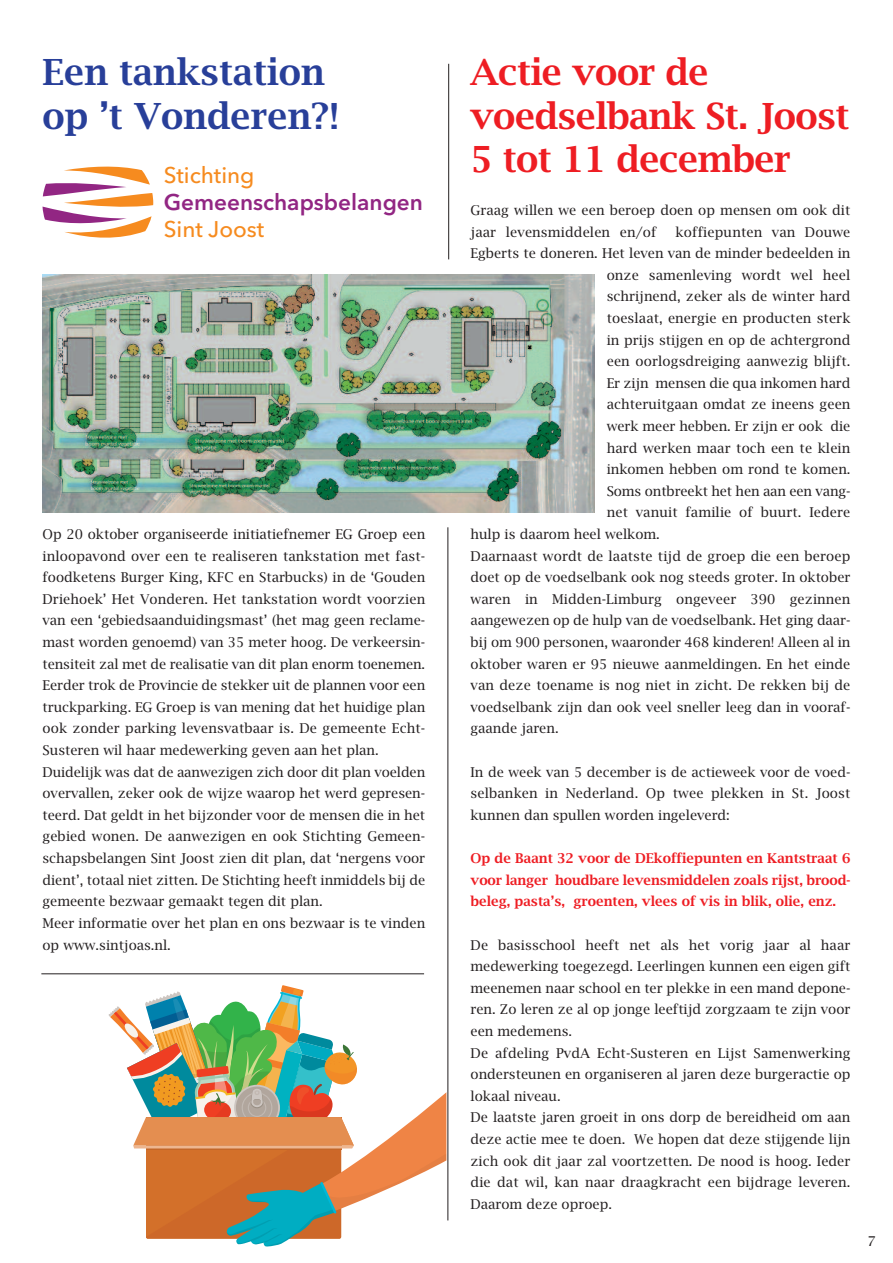
<style>
.page{position:relative;width:893px;height:1263px;background:#fff}
.page>*{position:absolute;margin:0;border:0;box-sizing:border-box;transform-origin:0 0}
.t1{font:600 36px/43.2px "Lucida Bright";letter-spacing:-.015em;color:#ee1d23}
.t2{font:600 36px/43.2px "Lucida Bright";color:#283f99}
.t3{font:600 22.5px "Avenir Next";color:#922683}
.t4{font:500 22.5px "Avenir Next";color:#f68b1f}
.t5{font:13.5px/21.6px "Lucida Bright";color:#231f20}
.t6{font:600 13.5px/21.6px "Lucida Bright";color:#ee1d23;text-align:justify}
</style>
<div class="page">
<hr style="left:447px;top:527px;width:1px;height:693px;background:#231f20">
<hr style="left:448px;top:64px;width:1px;height:195px;background:#231f20">
<svg style="left:43px;top:166px;width:110px;height:72px"></svg>
<img style="left:43px;top:275px;width:551px;height:238px">
<svg style="left:109px;top:985px;width:337px;height:262px"></svg>
<hr style="left:41px;top:973px;width:383px;height:1px;background:#231f20">
<h1 class="t2" style="left:43px;top:51px;width:298px">Een tankstation op ’t Vonderen?!</h1>
<h1 class="t1" style="left:470px;top:51px;width:381px">Actie voor de voedselbank St. Joost<br>5 tot 11 december</h1>
<h2 class="t4" style="left:164px;top:156px;width:92px">Stichting</h2>
<h2 class="t3" style="left:164px;top:183px;width:261px">Gemeenschapsbelangen</h2>
<h2 class="t4" style="left:164px;top:210px;width:102px">Sint Joost</h2>
<p class="t5" style="left:471px;top:200px;width:381px">Graag willen we een beroep doen op mensen om ook dit jaar levensmiddelen en/of</p>
<p class="t5" style="left:676px;top:221px;width:176px">koffiepunten van Douwe</p>
<p class="t5" style="left:471px;top:243px;width:381px">Egberts te doneren. Het leven van de minder bedeelden in</p>
<p class="t5" style="left:607px;top:264px;width:245px">onze samenleving wordt wel heel</p>
<p class="t5" style="left:607px;top:286px;width:245px">schrijnend, zeker als de winter hard</p>
<p class="t5" style="left:607px;top:308px;width:245px">toeslaat, energie en producten sterk</p>
<p class="t5" style="left:607px;top:329px;width:245px">in prijs stijgen en op de achtergrond</p>
<p class="t5" style="left:607px;top:351px;width:245px">een oorlogsdreiging aanwezig blijft.</p>
<p class="t5" style="left:607px;top:372px;width:245px">Er zijn mensen die qua inkomen hard</p>
<p class="t5" style="left:607px;top:394px;width:245px">achteruitgaan omdat ze ineens geen</p>
<p class="t5" style="left:607px;top:416px;width:245px">werk meer hebben. Er zijn er ook die</p>
<p class="t5" style="left:607px;top:437px;width:245px">hard werken maar toch een te klein</p>
<p class="t5" style="left:607px;top:459px;width:245px">inkomen hebben om rond te komen.</p>
<p class="t5" style="left:607px;top:480px;width:245px">Soms ontbreekt het hen aan een vang-</p>
<p class="t5" style="left:607px;top:502px;width:245px">net vanuit familie of buurt. Iedere</p>
<p class="t5" style="left:471px;top:524px;width:191px">hulp is daarom heel welkom.</p>
<p class="t5" style="left:471px;top:545px;width:381px">Daarnaast wordt de laatste tijd de groep die een beroep</p>
<p class="t5" style="left:471px;top:567px;width:381px">doet op de voedselbank ook nog steeds groter. In oktober</p>
<p class="t5" style="left:471px;top:588px;width:381px">waren in Midden-Limburg ongeveer 390 gezinnen</p>
<p class="t5" style="left:471px;top:610px;width:381px">aangewezen op de hulp van de voedselbank. Het ging daar-</p>
<p class="t5" style="left:471px;top:632px;width:381px">bij om 900 personen, waaronder 468 kinderen! Alleen al in</p>
<p class="t5" style="left:471px;top:653px;width:381px">oktober waren er 95 nieuwe aanmeldingen. En het einde</p>
<p class="t5" style="left:471px;top:675px;width:381px">van deze toename is nog niet in zicht. De rekken bij de</p>
<p class="t5" style="left:471px;top:696px;width:381px">voedselbank zijn dan ook veel sneller leeg dan in vooraf-</p>
<p class="t5" style="left:471px;top:718px;width:90px">gaande jaren.</p>
<p class="t5" style="left:471px;top:761px;width:381px;text-align:justify">In de week van 5 december is de actieweek voor de voed&shy;selbanken in Nederland. Op twee plekken in St. Joost kunnen dan spullen worden ingeleverd:</p>
<p class="t6" style="left:471px;top:848px;width:381px">Op de Baant 32 voor de DEkoffiepunten en Kantstraat 6 voor langer houdbare levensmiddelen zoals rijst, brood&shy;beleg, pasta’s, groenten, vlees of vis in blik, olie, enz.</p>
<p class="t5" style="left:471px;top:934px;width:381px">De basisschool heeft net als het vorig jaar al haar medewerking toegezegd. Leerlingen kunnen een eigen gift meenemen naar school en ter plekke in een mand depone&shy;ren. Zo leren ze al op jonge leeftijd zorgzaam te zijn voor een medemens.<br>De afdeling PvdA Echt-Susteren en Lijst Samenwerking ondersteunen en organiseren al jaren deze burgeractie op lokaal niveau.<br>De laatste jaren groeit in ons dorp de bereidheid om aan deze actie mee te doen. We hopen dat deze stijgende lijn zich ook dit jaar zal voortzetten. De nood is hoog. Ieder die dat wil, kan naar draagkracht een bijdrage leveren.<br>Daarom deze oproep.</p>
<p class="t5" style="left:43px;top:524px;width:384px">Op 20 oktober organiseerde initiatiefnemer EG Groep een inloopavond over een te realiseren tankstation met fast&shy;foodketens Burger King, KFC en Starbucks) in de ‘Gouden Driehoek’ Het Vonderen. Het tankstation wordt voorzien van een ‘gebiedsaanduidingsmast’ (het mag geen reclame&shy;mast worden genoemd) van 35 meter hoog. De verkeersin&shy;tensiteit zal met de realisatie van dit plan enorm toenemen.<br>Eerder trok de Provincie de stekker uit de plannen voor een truckparking. EG Groep is van mening dat het huidige plan ook zonder parking levensvatbaar is. De gemeente Echt-Susteren wil haar medewerking geven aan het plan.<br>Duidelijk was dat de aanwezigen zich door dit plan voelden overvallen, zeker ook de wijze waarop het werd gepresen&shy;teerd. Dat geldt in het bijzonder voor de mensen die in het gebied wonen. De aanwezigen en ook Stichting Gemeen&shy;schapsbelangen Sint Joost zien dit plan, dat ‘nergens voor dient’, totaal niet zitten. De Stichting heeft inmiddels bij de gemeente bezwaar gemaakt tegen dit plan.<br>Meer informatie over het plan en ons bezwaar is te vinden op www.sintjoas.nl.</p>
<p class="t5" style="left:868px;top:1230px;width:10px">7</p>
</div>
